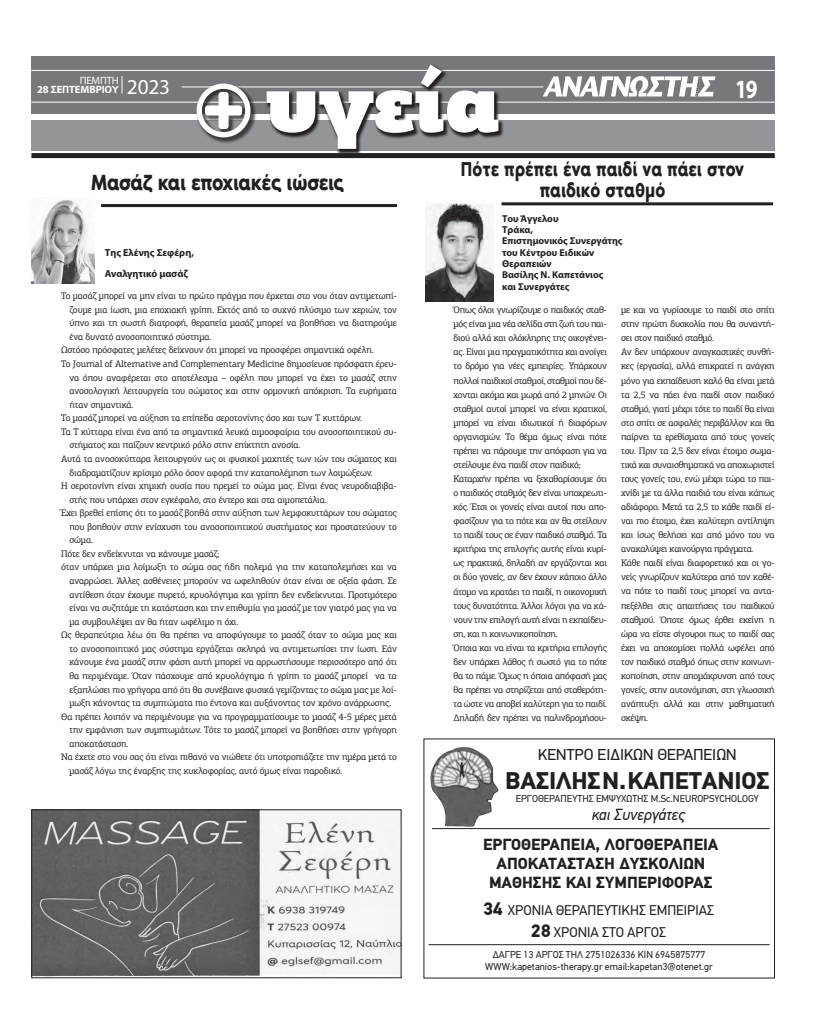
<style>
.page{position:relative;width:823px;height:1035px;background:#fff}
.page>*{position:absolute;margin:0;border:0;box-sizing:border-box;transform-origin:0 0}
.t1{font:900 81.3px "PF Agora Slab Pro";letter-spacing:-.02em;color:#fff}
.t2{font:700 26.3px "Myriad Pro";color:#fff;scale:.81 1}
.t3{font:700 24px "PF Din Text Pro";letter-spacing:-.005em;color:#231f20}
.t4{font:600 22.6px "Noir Pro";letter-spacing:-.03em;color:#231f20;scale:.83 1}
.t5{font:600 20.7px/21px "Noir Pro";letter-spacing:-.01em;color:#231f20;text-align:center;scale:.79 1}
.t6{font:700 16px/19.2px "PF Din Text Pro";color:#231f20;text-align:center}
.t7{font:16px "PF Din Display Pro";color:#231f20}
.t8{font:italic 16px "PF Din Text Pro";color:#231f20}
.t9{font:14px/21.6px "PF Din Text Pro";color:#231f20;text-align:center}
.t10{font:700 10.6px/9.4px "Myriad Pro";letter-spacing:-.01em;color:#fff}
.t11{font:700 10.2px/20.4px "Myriad Pro";color:#231f20}
.t12{font:10px/12px "PF Din Text Pro";color:#231f20;text-align:center}
.t13{font:700 10px/11.4px "Myriad Pro";color:#231f20}
.t14{font:9.5px "PF Agora Slab Pro";letter-spacing:-.01em;color:#231f20}
.t15{font:9.5px/14.1px "PF Agora Slab Pro";letter-spacing:-.03em;color:#231f20}
.s1{font-weight:400}
.s2{font-weight:400;font-size:21.3px}
.s3{font-weight:700;font-size:18px}
</style>
<div class="page">
<div style="left:31px;top:120px;width:743px;height:31px;background:#939598"></div>
<div style="left:31px;top:153px;width:743px;height:5px;background:#231f20"></div>
<div style="left:31px;top:57px;width:743px;height:57px;background:#76787b"></div>
<hr style="left:31px;top:70px;width:743px;height:1px;background:#fff">
<hr style="left:31px;top:102px;width:743px;height:1px;background:#fff">
<svg style="left:542px;top:76px;width:173px;height:20px"></svg>
<hr style="left:181px;top:86px;width:362px;height:1px;background:#fff">
<svg style="left:121px;top:76px;width:1px;height:17px"></svg>
<svg style="left:265px;top:65px;width:239px;height:89px"></svg>
<div style="left:195px;top:82px;width:62px;height:62px;background:#231f20;opacity:.75"></div>
<svg style="left:196px;top:84px;width:54px;height:53px"></svg>
<img style="left:430px;top:747px;width:69px;height:80px">
<hr style="left:431px;top:828px;width:338px;height:1px;background:#231f20">
<hr style="left:428px;top:944px;width:341px;height:1px;background:#231f20">
<img style="left:425px;top:203px;width:68px;height:98px">
<hr style="left:101px;top:204px;width:296px;height:3px;background:#231f20">
<hr style="left:501px;top:202px;width:271px;height:3px;background:#231f20">
<img style="left:33px;top:811px;width:366px;height:165px">
<div style="left:31px;top:809px;width:370px;height:169px;border:1px solid #231f20"></div>
<img style="left:31px;top:199px;width:63px;height:84px">
<h1 class="t1" style="left:264px;top:48px;width:238px">υγεία</h1>
<p class="t10" style="left:37px;top:75px;width:134px;text-indent:43px"><span class="s1">ΠΕΜΠΤΗ<br></span>28 ΣΕΠΤΕΜΒΡΙΟΥ <span class="s2">2023</span></p>
<h2 class="t2" style="left:734px;top:72px;width:29px">19</h2>
<h3 class="t4" style="left:91px;top:165px;width:306px">Μασάζ και εποχιακές ιώσεις</h3>
<p class="t11" style="left:105px;top:242px;width:91px">Της Ελένης Σεφέρη,<br>Αναλγητικό μασάζ</p>
<p class="t14" style="left:61px;top:290px;width:337px">Το μασάζ μπορεί να μην είναι το πρώτο πράγμα που έρχεται στο νου όταν αντιμετωπί-</p>
<p class="t14" style="left:69px;top:304px;width:329px">ζουμε μια ίωση, μια εποχιακή γρίπη. Εκτός από το συχνό πλύσιμο των χεριών, τον</p>
<p class="t14" style="left:69px;top:317px;width:329px">ύπνο και τη σωστή διατροφή, θεραπεία μασάζ μπορεί να βοηθήσει να διατηρούμε</p>
<p class="t14" style="left:69px;top:331px;width:143px">ένα δυνατό ανοσοποιητικό σύστημα.</p>
<p class="t14" style="left:61px;top:344px;width:314px">Ωστόσο πρόσφατες μελέτες δείχνουν ότι μπορεί να προσφέρει σημαντικά οφέλη.</p>
<p class="t14" style="left:61px;top:358px;width:337px">Το Journal of Alternative and Complementary Medicine δημοσίευσε πρόσφατη έρευ-</p>
<p class="t14" style="left:69px;top:371px;width:329px">να όπου αναφέρεται στο αποτέλεσμα – οφέλη που μπορεί να έχει το μασάζ στην</p>
<p class="t14" style="left:69px;top:385px;width:329px">ανοσολογική λειτουργεία του σώματος και στην ορμονική απόκριση. Τα ευρήματα</p>
<p class="t14" style="left:69px;top:399px;width:66px">ήταν σημαντικά.</p>
<p class="t14" style="left:61px;top:412px;width:302px">Το μασάζ μπορεί να αύξηση τα επίπεδα σεροτονίνης όσο και των Τ κυττάρων.</p>
<p class="t14" style="left:61px;top:426px;width:337px">Τα Τ κύτταρα είναι ένα από τα σημαντικά λευκά αιμοσφαίρια του ανοσοποιητικού συ-</p>
<p class="t14" style="left:69px;top:439px;width:232px">στήματος και παίζουν κεντρικό ρόλο στην επίκτητη ανοσία.</p>
<p class="t14" style="left:61px;top:453px;width:337px">Αυτά τα ανοσοκύτταρα λειτουργούν ως οι φυσικοί μαχητές των ιών του σώματος και</p>
<p class="t14" style="left:69px;top:466px;width:304px">διαδραματίζουν κρίσιμο ρόλο όσον αφορά την καταπολέμηση των λοιμώξεων.</p>
<p class="t14" style="left:61px;top:480px;width:337px">Η σεροτονίνη είναι χημική ουσία που ηρεμεί το σώμα μας. Είναι ένας νευροδιαβιβα-</p>
<p class="t14" style="left:69px;top:493px;width:259px">στής που υπάρχει στον εγκέφαλο, στο έντερο και στα αιμοπετάλια.</p>
<p class="t14" style="left:61px;top:507px;width:337px">Έχει βρεθεί επίσης ότι το μασάζ βοηθά στην αύξηση των λεμφοκυττάρων του σώματος</p>
<p class="t14" style="left:69px;top:521px;width:329px">που βοηθούν στην ενίσχυση του ανοσοποιητικού συστήματος και προστατεύουν το</p>
<p class="t14" style="left:69px;top:534px;width:25px">σώμα.</p>
<p class="t14" style="left:61px;top:548px;width:160px">Πότε δεν ενδείκνυται να κάνουμε μασάζ;</p>
<p class="t14" style="left:61px;top:561px;width:337px">όταν υπάρχει μια λοίμωξη το σώμα σας ήδη πολεμά για την καταπολεμήσει και να</p>
<p class="t14" style="left:69px;top:575px;width:329px">αναρρώσει. Άλλες ασθένειες μπορούν να ωφεληθούν όταν είναι σε οξεία φάση. Σε</p>
<p class="t14" style="left:69px;top:588px;width:329px">αντίθεση όταν έχουμε πυρετό, κρυολόγημα και γρίπη δεν ενδείκνυται. Προτιμότερο</p>
<p class="t14" style="left:69px;top:602px;width:329px">είναι να συζητάμε τη κατάσταση και την επιθυμία για μασάζ με τον γιατρό μας για να</p>
<p class="t14" style="left:69px;top:615px;width:170px">μα συμβουλέψει αν θα ήταν ωφέλιμο η όχι.</p>
<p class="t14" style="left:61px;top:629px;width:337px">Ως θεραπεύτρια λέω ότι θα πρέπει να αποφύγουμε το μασάζ όταν το σώμα μας και</p>
<p class="t14" style="left:69px;top:643px;width:329px">το ανοσοποιητικό μας σύστημα εργάζεται σκληρά να αντιμετωπίσει την ίωση. Εάν</p>
<p class="t14" style="left:69px;top:656px;width:329px">κάνουμε ένα μασάζ στην φάση αυτή μπορεί να αρρωστήσουμε περισσότερο από ότι</p>
<p class="t14" style="left:69px;top:670px;width:329px">θα περιμέναμε. Όταν πάσχουμε από κρυολόγημα ή γρίπη το μασάζ μπορεί να τα</p>
<p class="t14" style="left:69px;top:683px;width:329px">εξαπλώσει πιο γρήγορα από ότι θα συνέβαινε φυσικά γεμίζοντας το σώμα μας με λοί-</p>
<p class="t14" style="left:69px;top:697px;width:323px">μωξη κάνοντας τα συμπτώματα πιο έντονα και αυξάνοντας τον χρόνο ανάρρωσης.</p>
<p class="t14" style="left:61px;top:710px;width:337px">Θα πρέπει λοιπόν να περιμένουμε για να προγραμματίσουμε το μασάζ 4-5 μέρες μετά</p>
<p class="t14" style="left:69px;top:724px;width:329px">την εμφάνιση των συμπτωμάτων. Τότε το μασάζ μπορεί να βοηθήσει στην γρήγορη</p>
<p class="t14" style="left:69px;top:737px;width:60px">αποκατάσταση.</p>
<p class="t14" style="left:61px;top:751px;width:337px">Να έχετε στο νου σας ότι είναι πιθανό να νιώθετε ότι υποτροπιάζετε την ημέρα μετά το</p>
<p class="t14" style="left:69px;top:765px;width:274px">μασάζ λόγω της έναρξης της κυκλοφορίας, αυτό όμως είναι παροδικό.</p>
<h3 class="t5" style="left:460px;top:157px;width:360px">Πότε πρέπει ένα παιδί να πάει στον παιδικό σταθμό</h3>
<p class="t13" style="left:501px;top:212px;width:122px">Του Άγγελου<br>Τράκα,<br>Επιστημονικός Συνεργάτης του Κέντρου Ειδικών<br>Θεραπειών<br>Βασίλης Ν. Καπετάνιος<br>και Συνεργάτες</p>
<p class="t15" style="left:453px;top:303px;width:155px">Όπως όλοι γνωρίζουμε ο παιδικός σταθ&shy;μός είναι μια νέα σελίδα στη ζωή του παι&shy;διού αλλά και ολόκληρης της οικογένει&shy;ας. Είναι μια πραγματικότητα και ανοίγει το δρόμο για νέες εμπειρίες. Υπάρχουν πολλοί παιδικοί σταθμοί, σταθμοί που δέ&shy;χονται ακόμα και μωρά από 2 μηνών. Οι σταθμοί αυτοί μπορεί να είναι κρατικοί, μπορεί να είναι ιδιωτικοί ή διαφόρων οργανισμών. Το θέμα όμως είναι πότε πρέπει να πάρουμε την απόφαση για να στείλουμε ένα παιδί στον παιδικό; Καταρχήν πρέπει να ξεκαθαρίσουμε ότι ο παιδικός σταθμός δεν είναι υποχρεωτι&shy;κός. Έτσι οι γονείς είναι αυτοί που απο&shy;φασίζουν για το πότε και αν θα στείλουν το παιδί τους σε έναν παιδικό σταθμό. Τα κριτήρια της επιλογής αυτής είναι κυρί&shy;ως πρακτικά, δηλαδή αν εργάζονται και οι δύο γονείς, αν δεν έχουν κάποιο άλλο άτομο να κρατάει το παιδί, η οικονομική τους δυνατότητα. Άλλοι λόγοι για να κά&shy;νουν την επιλογή αυτή είναι η εκπαίδευ&shy;ση, και η κοινωνικοποίηση.<br>Όποια και να είναι τα κριτήρια επιλογής δεν υπάρχει λάθος ή σωστό για το πότε θα το πάμε. Όμως η όποια απόφασή μας θα πρέπει να στηρίζεται από σταθερότη&shy;τα ώστε να αποβεί καλύτερη για το παιδί.<br>Δηλαδή δεν πρέπει να παλινδρομήσου-</p>
<p class="t15" style="left:621px;top:303px;width:155px">με και να γυρίσουμε το παιδί στο σπίτι στην πρώτη δυσκολία που θα συναντή&shy;σει στον παιδικό σταθμό.<br>Αν δεν υπάρχουν αναγκαστικές συνθή&shy;κες (εργασία), αλλά επικρατεί η ανάγκη μόνο για εκπαίδευση καλό θα είναι μετά τα 2,5 να πάει ένα παιδί στον παιδικό σταθμό, γιατί μέχρι τότε το παιδί θα είναι στο σπίτι σε ασφαλές περιβάλλον και θα παίρνει τα ερεθίσματα από τους γονείς του. Πριν τα 2,5 δεν είναι έτοιμο σωμα&shy;τικά και συναισθηματικά να αποχωριστεί τους γονείς του, ενώ μέχρι τώρα το παι&shy;χνίδι με τα άλλα παιδιά του είναι κάπως αδιάφορο. Μετά τα 2,5 το κάθε παιδί εί&shy;ναι πιο έτοιμο, έχει καλύτερη αντίληψη και ίσως θελήσει και από μόνο του να ανακαλύψει καινούργια πράγματα.<br>Κάθε παιδί είναι διαφορετικό και οι γο&shy;νείς γνωρίζουν καλύτερα από τον καθέ&shy;να πότε το παιδί τους μπορεί να αντα&shy;πεξέλθει στις απαιτήσεις του παιδικού σταθμού. Όποτε όμως έρθει εκείνη η ώρα να είστε σίγουροι πως το παιδί σας έχει να αποκομίσει πολλά ωφέλει από τον παιδικό σταθμό όπως στην κοινωνι&shy;κοποίηση, στην απομάκρυνση από τους γονείς, στην αυτονόμηση, στη γλωσσική ανάπτυξη αλλά και στην μαθηματική σκέψη.</p>
<h3 class="t7" style="left:538px;top:745px;width:200px">ΚΕΝΤΡΟ ΕΙΔΙΚΩΝ ΘΕΡΑΠΕΙΩΝ</h3>
<h3 class="t3" style="left:505px;top:766px;width:266px">ΒΑΣΙΛΗΣ Ν. ΚΑΠΕΤΑΝΙΟΣ</h3>
<p class="t12" style="left:515px;top:792px;width:245px">ΕΡΓΟΘΕΡΑΠΕΥΤΗΣ ΕΜΨΥΧΩΤΗΣ M.Sc.NEUROPSYCHOLOGY</p>
<h3 class="t8" style="left:591px;top:805px;width:94px">και Συνεργάτες</h3>
<h3 class="t6" style="left:483px;top:835px;width:236px">ΕΡΓΟΘΕΡΑΠΕΙΑ, ΛΟΓΟΘΕΡΑΠΕΙΑ<br>ΑΠΟΚΑΤΑΣΤΑΣΗ ΔΥΣΚΟΛΙΩΝ<br>ΜΑΘΗΣΗΣ ΚΑΙ ΣΥΜΠΕΡΙΦΟΡΑΣ</h3>
<h3 class="t9" style="left:483px;top:899px;width:232px"><span class="s3">34</span> ΧΡΟΝΙΑ ΘΕΡΑΠΕΥΤΙΚΗΣ ΕΜΠΕΙΡΙΑΣ<br><span class="s3">28</span> ΧΡΟΝΙΑ ΣΤΟ ΑΡΓΟΣ</h3>
<p class="t12" style="left:485px;top:948px;width:229px">ΔΑΓΡΕ 13 ΑΡΓΟΣ ΤΗΛ 2751026336 ΚΙΝ 6945875777<br>WWW:kapetanios-therapy.gr email:kapetan3@otenet.gr</p>
</div>
